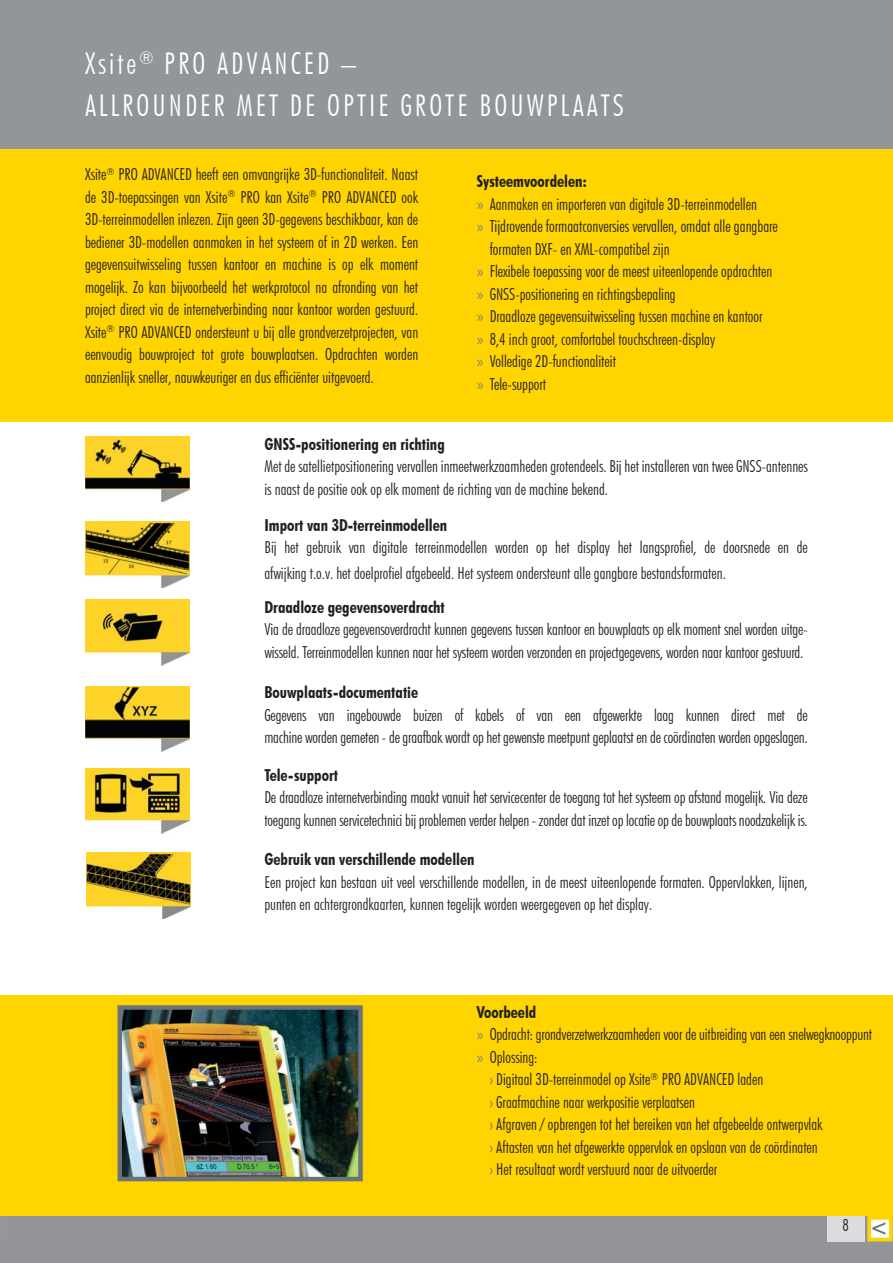
<style>
.page{position:relative;width:893px;height:1263px;background:#fff}
.page>*{position:absolute;margin:0;border:0;box-sizing:border-box;transform-origin:0 0}
.t1{font:300 condensed 30px/42px "Futura BT";letter-spacing:.1em;color:#fff}
.t2{font:700 condensed 22.5px "Futura BT";color:#6d6e70}
.t3{font:300 condensed 16.65px/22.6px "Futura BT";color:#231f20}
.t4{font:300 condensed 16.5px/22.5px "Futura BT";color:#231f20}
.t5{font:700 condensed 16.5px "Futura BT";color:#231f20}
.s1{font-weight:700}
.s2{font-family:"Myriad Pro";font-weight:400;font-stretch:normal;color:#808285}
.s3{font-family:"Myriad Pro";font-weight:400;font-stretch:normal;font-size:16.5px;color:#808285}
.s4{color:#6a7379}
</style>
<div class="page">
<div style="left:0;top:1216px;width:893px;height:47px;background:#939598"></div>
<div style="left:0;top:148px;width:893px;height:273px;background:#ffd400"></div>
<svg style="left:0;top:1216px;width:1px;height:25px"></svg>
<div style="left:0;top:995px;width:893px;height:221px;background:#ffd400"></div>
<div style="left:0;top:0;width:893px;height:149px;background:#929699"></div>
<div style="left:826px;top:1216px;width:38px;height:25px;background:#dcddde"></div>
<div style="left:869px;top:1218px;width:22px;height:22px;background:#fff"></div>
<div style="left:867px;top:1216px;width:26px;height:25px;border:4px solid #ffd400"></div>
<img style="left:123px;top:1010px;width:235px;height:166px">
<div style="left:118px;top:1005px;width:245px;height:176px;border:4px solid #6a7379"></div>
<img style="left:85px;top:600px;width:105px;height:65px">
<img style="left:85px;top:437px;width:105px;height:65px">
<img style="left:85px;top:522px;width:105px;height:66px">
<img style="left:85px;top:768px;width:105px;height:65px">
<img style="left:85px;top:686px;width:105px;height:66px">
<img style="left:86px;top:853px;width:105px;height:66px">
<h1 class="t1" style="left:85px;top:42px;width:540px">Xsite<sup>®</sup> PRO ADVANCED –<br>ALLROUNDER MET DE OPTIE GROTE BOUWPLAATS</h1>
<p class="t4" style="left:85px;top:163px;width:335px;text-align:justify">Xsite<sup>®</sup> PRO ADVANCED heeft een omvangrijke 3D-functionaliteit. Naast de 3D-toepassingen van Xsite<sup>®</sup> PRO kan Xsite<sup>®</sup> PRO ADVANCED ook 3D-terreinmodellen inlezen. Zijn geen 3D-gegevens beschikbaar, kan de bediener 3D-modellen aanmaken in het systeem of in 2D werken. Een gegevensuitwisseling tussen kantoor en machine is op elk moment mogelijk. Zo kan bijvoorbeeld het werkprotocol na afronding van het project direct via de internetverbinding naar kantoor worden gestuurd.<br>Xsite<sup>®</sup> PRO ADVANCED ondersteunt u bij alle grondverzetprojecten, van eenvoudig bouwproject tot grote bouwplaatsen. Opdrachten worden aanzienlijk sneller, nauwkeuriger en dus efficiënter uitgevoerd.</p>
<p class="t4" style="left:477px;top:170px;width:281px"><span class="s1">Systeemvoordelen:<br></span><span class="s2">»</span> Aanmaken en importeren van digitale 3D-terreinmodellen</p>
<p class="t3" style="left:490px;top:215px;width:290px;text-indent:-13px"><span class="s3">»</span> Tijdrovende formaatconversies vervallen, omdat alle gangbare formaten DXF- en XML-compatibel zijn</p>
<p class="t4" style="left:477px;top:260px;width:297px"><span class="s2">»</span> Flexibele toepassing voor de meest uiteenlopende opdrachten <span class="s2">»</span> GNSS-positionering en richtingsbepaling<br><span class="s2">»</span> Draadloze gegevensuitwisseling tussen machine en kantoor <span class="s2">»</span> 8,4 inch groot, comfortabel touchschreen-display<br><span class="s2">»</span> Volledige 2D-functionaliteit<br><span class="s2">»</span> Tele-support</p>
<p class="t5" style="left:264px;top:434px;width:182px">GNSS-positionering en richting</p>
<p class="t4" style="left:264px;top:455px;width:545px">Met de satellietpositionering vervallen inmeetwerkzaamheden grotendeels. Bij het installeren van twee GNSS-antennes is naast de positie ook op elk moment de richting van de machine bekend.</p>
<p class="t5" style="left:264px;top:515px;width:184px">Import van 3D-terreinmodellen</p>
<p class="t4" style="left:264px;top:535px;width:545px;line-height:25.5px">Bij het gebruik van digitale terreinmodellen worden op het display het langsprofiel, de doorsnede en de afwijking t.o.v. het doelprofiel afgebeeld. Het systeem ondersteunt alle gangbare bestandsformaten.</p>
<p class="t5" style="left:264px;top:597px;width:182px">Draadloze gegevensoverdracht</p>
<p class="t4" style="left:264px;top:618px;width:545px">Via de draadloze gegevensoverdracht kunnen gegevens tussen kantoor en bouwplaats op elk moment snel worden uitge&shy;wisseld. Terreinmodellen kunnen naar het systeem worden verzonden en projectgegevens, worden naar kantoor gestuurd.</p>
<p class="t5" style="left:264px;top:682px;width:155px">Bouwplaats-documentatie</p>
<p class="t4" style="left:264px;top:703px;width:545px">Gegevens van ingebouwde buizen of kabels of van een afgewerkte laag kunnen direct met de machine worden gemeten - de graafbak wordt op het gewenste meetpunt geplaatst en de coördinaten worden opgeslagen.</p>
<p class="t5" style="left:264px;top:765px;width:75px">Tele-support</p>
<p class="t4" style="left:264px;top:786px;width:545px">De draadloze internetverbinding maakt vanuit het servicecenter de toegang tot het systeem op afstand mogelijk. Via deze toegang kunnen servicetechnici bij problemen verder helpen - zonder dat inzet op locatie op de bouwplaats noodzakelijk is.</p>
<p class="t5" style="left:264px;top:849px;width:212px">Gebruik van verschillende modellen</p>
<p class="t4" style="left:264px;top:871px;width:545px">Een project kan bestaan uit veel verschillende modellen, in de meest uiteenlopende formaten. Oppervlakken, lijnen, punten en achtergrondkaarten, kunnen tegelijk worden weergegeven op het display.</p>
<p class="t5" style="left:477px;top:1002px;width:61px">Voorbeeld</p>
<p class="t4" style="left:477px;top:1023px;width:397px"><span class="s2">»</span> Opdracht: grondverzetwerkzaamheden voor de uitbreiding van een snelwegknooppunt</p>
<p class="t4" style="left:477px;top:1046px;width:62px"><span class="s2">»</span> Oplossing:</p>
<p class="t4" style="left:490px;top:1068px;width:275px"><span class="s4">›</span> Digitaal 3D-terreinmodel op Xsite<sup>®</sup> PRO ADVANCED laden</p>
<p class="t4" style="left:490px;top:1090px;width:207px"><span class="s4">›</span> Graafmachine naar werkpositie verplaatsen</p>
<p class="t4" style="left:490px;top:1113px;width:334px"><span class="s4">›</span> Afgraven / opbrengen tot het bereiken van het afgebeelde ontwerpvlak</p>
<p class="t4" style="left:490px;top:1135px;width:330px"><span class="s4">›</span> Aftasten van het afgewerkte oppervlak en opslaan van de coördinaten</p>
<p class="t4" style="left:490px;top:1158px;width:229px"><span class="s4">›</span> Het resultaat wordt verstuurd naar de uitvoerder</p>
<p class="t4" style="left:842px;top:1214px;width:8px">8</p>
<h2 class="t2" style="left:888px;top:1244px;width:20px;rotate:-180deg">&gt;</h2>
</div>
